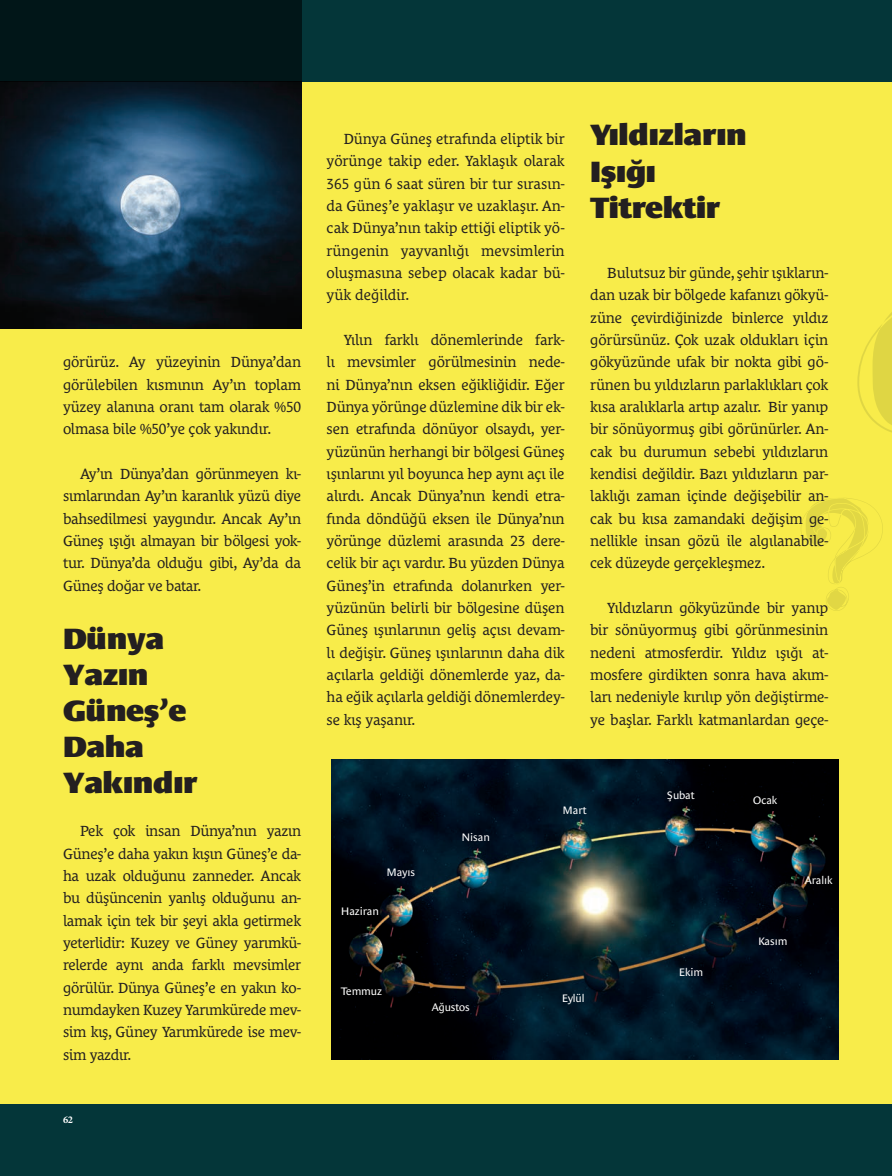
<style>
.page{position:relative;width:892px;height:1176px;background:#fff}
.page>*{position:absolute;margin:0;border:0;box-sizing:border-box;transform-origin:0 0}
.t1{font:900 30px/36px "Le Monde Sans Pro";letter-spacing:-.01em;color:#231f20}
.t2{font:15px/22.4px "Le Monde Courrier Pro";letter-spacing:-.01em;color:#231f20;text-align:justify}
.t3{font:11.1px "Le Monde Sans Pro";letter-spacing:-.01em;color:#fff}
.t4{font:700 10.35px "Minion Pro";color:#fff}
</style>
<div class="page">
<div style="left:0;top:1103px;width:891px;height:73px;background:#043639"></div>
<div style="left:0;top:81px;width:891px;height:1022px;background:#f8ec4a"></div>
<div style="left:0;top:0;width:891px;height:81px;background:#043639"></div>
<svg style="left:801px;top:313px;width:90px;height:298px"></svg>
<img style="left:332px;top:759px;width:506px;height:301px">
<img style="left:0;top:82px;width:301px;height:246px">
<div style="left:0;top:0;width:301px;height:82px;background:#011618"></div>
<p class="t2" style="left:63px;top:349px;width:239px">görürüz. Ay yüzeyinin Dünya’dan görülebilen kısmının Ay’ın toplam yüzey alanına oranı tam olarak %50 olmasa bile %50’ye çok yakındır.</p>
<p class="t2" style="left:63px;top:461px;width:239px;text-indent:17px">Ay’ın Dünya’dan görünmeyen kı&shy;sımlarından Ay’ın karanlık yüzü diye bahsedilmesi yaygındır. Ancak Ay’ın Güneş ışığı almayan bir bölgesi yok&shy;tur. Dünya’da olduğu gibi, Ay’da da Güneş doğar ve batar.</p>
<h1 class="t1" style="left:63px;top:618px;width:136px">Dünya<br>Yazın<br>Güneş’e<br>Daha<br>Yakındır</h1>
<p class="t2" style="left:63px;top:818px;width:239px;text-indent:17px">Pek çok insan Dünya’nın yazın Güneş’e daha yakın kışın Güneş’e da&shy;ha uzak olduğunu zanneder. Ancak bu düşüncenin yanlış olduğunu an&shy;lamak için tek bir şeyi akla getirmek yeterlidir: Kuzey ve Güney yarımkü&shy;relerde aynı anda farklı mevsimler görülür. Dünya Güneş’e en yakın ko&shy;numdayken Kuzey Yarımkürede mev&shy;sim kış, Güney Yarımkürede ise mev&shy;sim yazdır.</p>
<p class="t4" style="left:63px;top:1112px;width:12px">62</p>
<p class="t2" style="left:326px;top:126px;width:239px;text-indent:17px">Dünya Güneş etrafında eliptik bir yörünge takip eder. Yaklaşık olarak 365 gün 6 saat süren bir tur sırasın&shy;da Güneş’e yaklaşır ve uzaklaşır. An&shy;cak Dünya’nın takip ettiği eliptik yö&shy;rüngenin yayvanlığı mevsimlerin oluşmasına sebep olacak kadar bü&shy;yük değildir.</p>
<p class="t2" style="left:326px;top:327px;width:239px;text-indent:17px">Yılın farklı dönemlerinde fark&shy;lı mevsimler görülmesinin nede&shy;ni Dünya’nın eksen eğikliğidir. Eğer Dünya yörünge düzlemine dik bir ek&shy;sen etrafında dönüyor olsaydı, yer&shy;yüzünün herhangi bir bölgesi Güneş ışınlarını yıl boyunca hep aynı açı ile alırdı. Ancak Dünya’nın kendi etra&shy;fında döndüğü eksen ile Dünya’nın yörünge düzlemi arasında 23 dere&shy;celik bir açı vardır. Bu yüzden Dünya Güneş’in etrafında dolanırken yer&shy;yüzünün belirli bir bölgesine düşen Güneş ışınlarının geliş açısı devam&shy;lı değişir. Güneş ışınlarının daha dik açılarla geldiği dönemlerde yaz, da&shy;ha eğik açılarla geldiği dönemlerdey&shy;se kış yaşanır.</p>
<h1 class="t1" style="left:590px;top:115px;width:158px">Yıldızların<br>Işığı<br>Titrektir</h1>
<p class="t2" style="left:590px;top:260px;width:239px;text-indent:17px">Bulutsuz bir günde, şehir ışıkların&shy;dan uzak bir bölgede kafanızı gökyü&shy;züne çevirdiğinizde binlerce yıldız görürsünüz. Çok uzak oldukları için gökyüzünde ufak bir nokta gibi gö&shy;rünen bu yıldızların parlaklıkları çok kısa aralıklarla artıp azalır. Bir yanıp bir sönüyormuş gibi görünürler. An&shy;cak bu durumun sebebi yıldızların kendisi değildir. Bazı yıldızların par&shy;laklığı zaman içinde değişebilir an&shy;cak bu kısa zamandaki değişim ge&shy;nellikle insan gözü ile algılanabile&shy;cek düzeyde gerçekleşmez.</p>
<p class="t2" style="left:590px;top:595px;width:239px;text-indent:17px">Yıldızların gökyüzünde bir yanıp bir sönüyormuş gibi görünmesinin nedeni atmosferdir. Yıldız ışığı at&shy;mosfere girdikten sonra hava akım&shy;ları nedeniyle kırılıp yön değiştirme&shy;ye başlar. Farklı katmanlardan geçe-</p>
<p class="t3" style="left:386px;top:863px;width:30px">Mayıs</p>
<p class="t3" style="left:341px;top:902px;width:40px">Haziran</p>
<p class="t3" style="left:461px;top:828px;width:30px">Nisan</p>
<p class="t3" style="left:341px;top:982px;width:43px">Temmuz</p>
<p class="t3" style="left:432px;top:998px;width:39px">Ağustos</p>
<p class="t3" style="left:562px;top:801px;width:26px">Mart</p>
<p class="t3" style="left:561px;top:989px;width:24px">Eylül</p>
<p class="t3" style="left:667px;top:786px;width:29px">Şubat</p>
<p class="t3" style="left:678px;top:963px;width:26px">Ekim</p>
<p class="t3" style="left:753px;top:792px;width:26px">Ocak</p>
<p class="t3" style="left:804px;top:871px;width:29px">Aralık</p>
<p class="t3" style="left:758px;top:932px;width:31px">Kasım</p>
</div>
